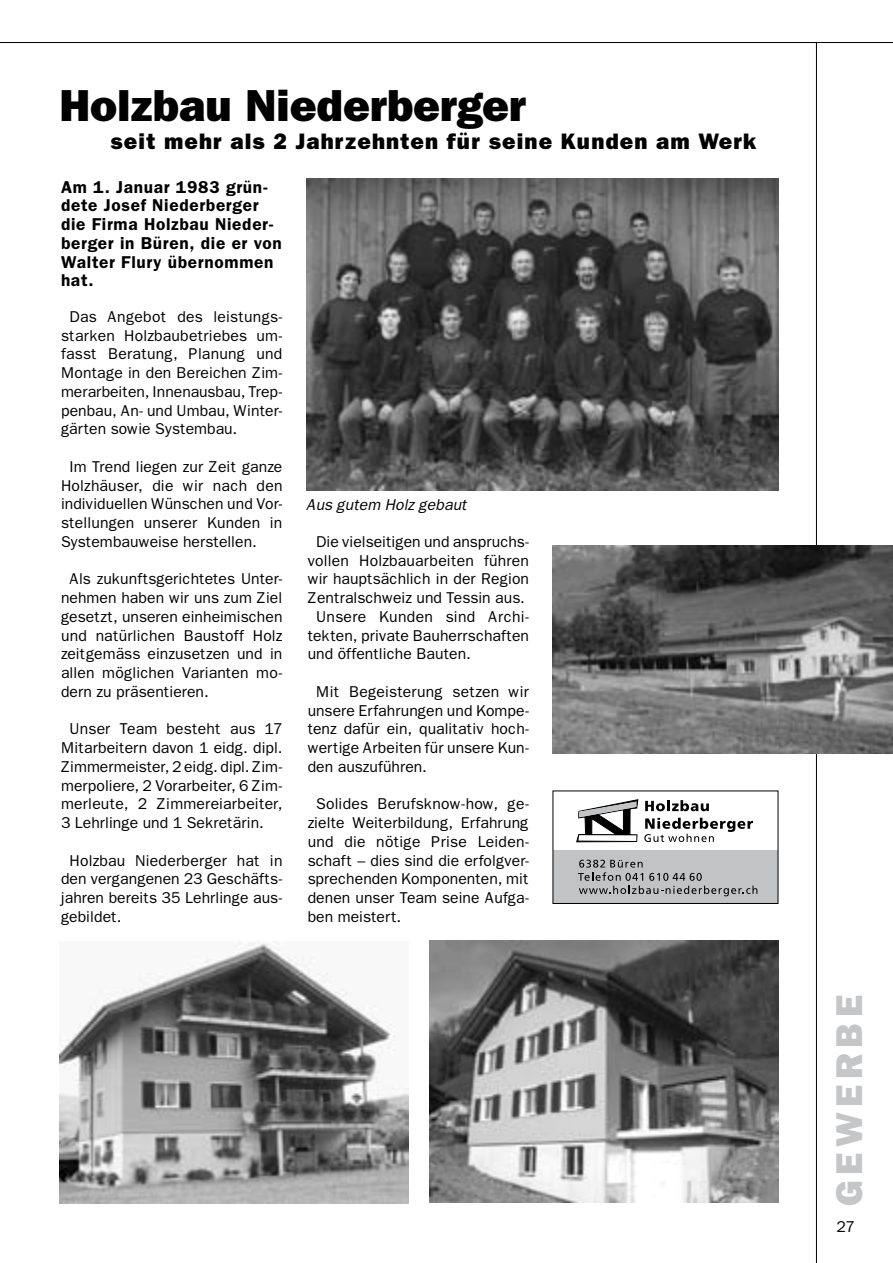
<style>
.page{position:relative;width:893px;height:1263px;background:#fff}
.page>*{position:absolute;margin:0;border:0;box-sizing:border-box;transform-origin:0 0}
.t1{font:800 45px "Franklin Gothic";color:#000}
.t2{font:800 37.5px "Franklin Gothic";letter-spacing:.15em;color:#c5c6c8}
.t3{font:800 22.5px "Franklin Gothic";letter-spacing:.05em;color:#000}
.t4{font:600 17.25px/18.8px "Franklin Gothic";letter-spacing:.04em;color:#000}
.t5{font:15.75px/18.8px "Franklin Gothic";color:#000;text-align:justify}
.t6{font:italic 15.75px "Franklin Gothic";color:#000}
</style>
<div class="page">
<hr style="left:0;top:42px;width:893px;height:1px;background:#000">
<hr style="left:816px;top:43px;width:1px;height:1220px;background:#000">
<img style="left:429px;top:941px;width:349px;height:261px">
<img style="left:553px;top:546px;width:340px;height:207px">
<img style="left:60px;top:942px;width:348px;height:261px">
<img style="left:306px;top:179px;width:472px;height:312px">
<div style="left:553px;top:850px;width:225px;height:53px;background:#c2c3c5"></div>
<div style="left:553px;top:791px;width:225px;height:113px;border:1px solid #000"></div>
<svg style="left:576px;top:799px;width:62px;height:43px"></svg>
<svg style="left:645px;top:800px;width:64px;height:11px"></svg>
<svg style="left:644px;top:818px;width:109px;height:24px"></svg>
<svg style="left:578px;top:860px;width:179px;height:36px"></svg>
<h1 class="t1" style="left:60px;top:79px;width:468px">Holzbau Niederberger</h1>
<h3 class="t3" style="left:111px;top:128px;width:647px">seit mehr als 2 Jahrzehnten für seine Kunden am Werk</h3>
<p class="t4" style="left:61px;top:177px;width:222px">Am 1. Januar 1983 grün&shy;dete Josef Niederberger die Firma Holzbau Nieder&shy;berger in Büren, die er von<br>Walter Flury übernommen hat.</p>
<p class="t5" style="left:61px;top:307px;width:223px;text-indent:9px">Das Angebot des leistungs&shy;starken Holzbaubetriebes um&shy;fasst Beratung, Planung und Montage in den Bereichen Zim&shy;merarbeiten, Innenausbau, Trep&shy;penbau, An- und Umbau, Winter&shy;gärten sowie Systembau.</p>
<p class="t5" style="left:61px;top:457px;width:223px;text-indent:9px">Im Trend liegen zur Zeit ganze Holzhäuser, die wir nach den individuellen Wünschen und Vor&shy;stellungen unserer Kunden in Systembauweise herstellen.</p>
<p class="t5" style="left:61px;top:570px;width:223px;text-indent:9px">Als zukunftsgerichtetes Unter&shy;nehmen haben wir uns zum Ziel gesetzt, unseren einheimischen und natürlichen Baustoff Holz zeitgemäss einzusetzen und in allen möglichen Varianten mo&shy;dern zu präsentieren.</p>
<p class="t5" style="left:61px;top:720px;width:223px;text-indent:9px">Unser Team besteht aus 17<br>Mitarbeitern davon 1 eidg. dipl.<br>Zimmermeister, 2 eidg. dipl. Zim&shy;merpoliere, 2 Vorarbeiter, 6 Zim&shy;merleute, 2 Zimmereiarbeiter, 3 Lehrlinge und 1 Sekretärin.</p>
<p class="t5" style="left:61px;top:851px;width:223px;text-indent:9px">Holzbau Niederberger hat in den vergangenen 23 Geschäfts&shy;jahren bereits 35 Lehrlinge aus&shy;gebildet.</p>
<p class="t6" style="left:306px;top:495px;width:163px">Aus gutem Holz gebaut</p>
<p class="t5" style="left:316px;top:532px;width:214px">Die vielseitigen und anspruchs-</p>
<p class="t5" style="left:308px;top:551px;width:223px">vollen Holzbauarbeiten führen</p>
<p class="t5" style="left:308px;top:570px;width:223px">wir hauptsächlich in der Region</p>
<p class="t5" style="left:308px;top:588px;width:219px">Zentralschweiz und Tessin aus.</p>
<p class="t5" style="left:316px;top:607px;width:214px">Unsere Kunden sind Archi-</p>
<p class="t5" style="left:308px;top:626px;width:223px">tekten, private Bauherrschaften</p>
<p class="t5" style="left:308px;top:645px;width:165px">und öffentliche Bauten.</p>
<p class="t5" style="left:308px;top:682px;width:223px;text-indent:9px">Mit Begeisterung setzen wir unsere Erfahrungen und Kompe&shy;tenz dafür ein, qualitativ hoch&shy;wertige Arbeiten für unsere Kun&shy;den auszuführen.</p>
<p class="t5" style="left:308px;top:795px;width:223px;text-indent:9px">Solides Berufsknow-how, ge&shy;zielte Weiterbildung, Erfahrung und die nötige Prise Leiden&shy;schaft – dies sind die erfolgver&shy;sprechenden Komponenten, mit denen unser Team seine Aufga&shy;ben meistert.</p>
<h2 class="t2" style="left:827px;top:1206px;width:213px;rotate:-90deg">GEWERBE</h2>
<p class="t5" style="left:836px;top:1217px;width:20px">27</p>
</div>
